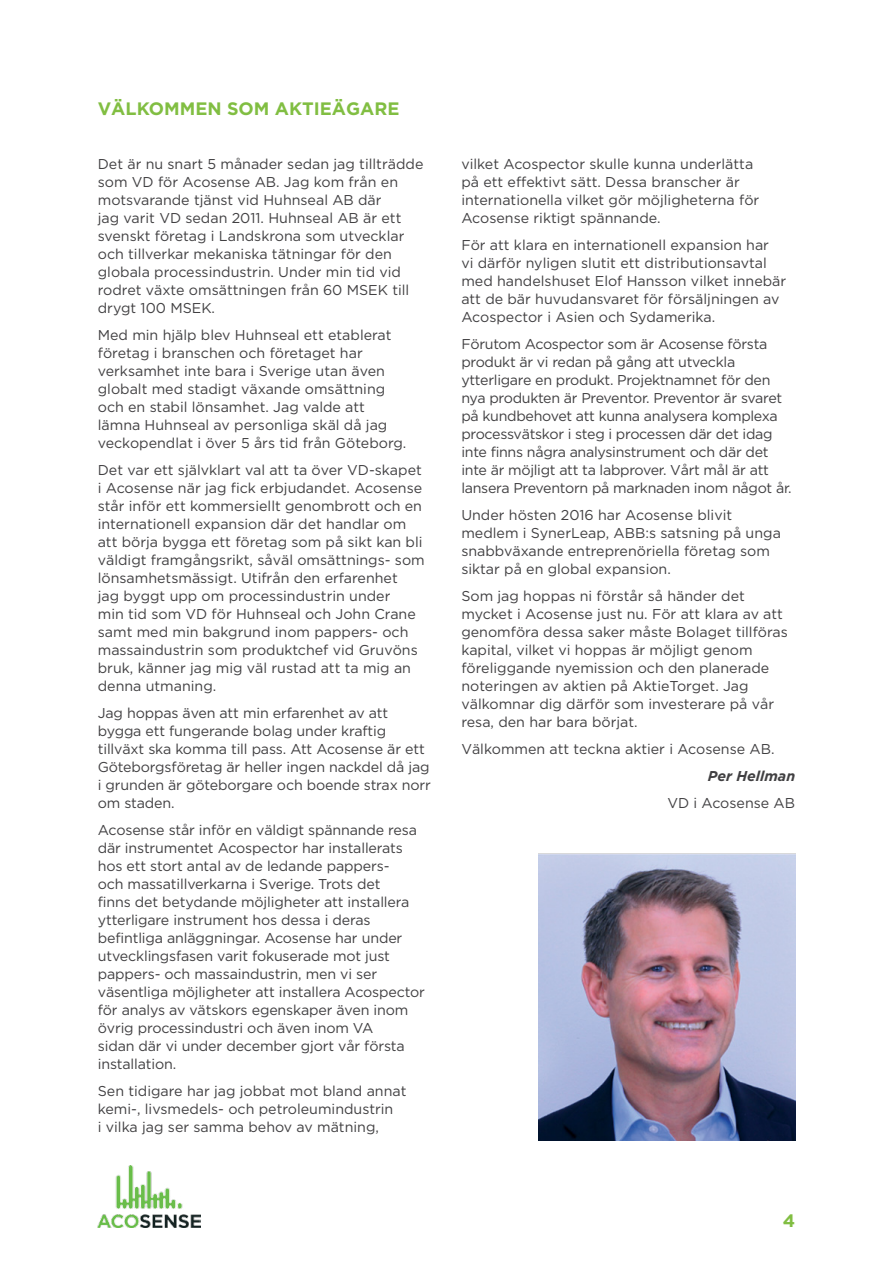
<style>
.page{position:relative;width:893px;height:1263px;background:#fff}
.page>*{position:absolute;margin:0;border:0;box-sizing:border-box;transform-origin:0 0}
.t1{font:700 18px "Gotham";color:#81be42}
.t2{font:14.25px/18px "Gotham";color:#414042}
.t3{font:14.25px/18px "Gotham";letter-spacing:-.02em;color:#414042}
.t4{font:italic 700 14.25px "Gotham";color:#414042}
</style>
<div class="page">
<img style="left:98px;top:1165px;width:103px;height:62px">
<img style="left:538px;top:854px;width:257px;height:286px">
<p class="t1" style="left:98px;top:98px;width:303px">VÄLKOMMEN SOM AKTIEÄGARE</p>
<p class="t2" style="left:98px;top:155px;width:327px">Det är nu snart 5 månader sedan jag tillträdde som VD för Acosense AB. Jag kom från en motsvarande tjänst vid Huhnseal AB där<br>jag varit VD sedan 2011. Huhnseal AB är ett svenskt företag i Landskrona som utvecklar och tillverkar mekaniska tätningar för den globala processindustrin. Under min tid vid rodret växte omsättningen från 60 MSEK till drygt 100 MSEK.</p>
<p class="t2" style="left:98px;top:326px;width:310px">Med min hjälp blev Huhnseal ett etablerat företag i branschen och företaget har verksamhet inte bara i Sverige utan även globalt med stadigt växande omsättning och en stabil lönsamhet. Jag valde att lämna Huhnseal av personliga skäl då jag veckopendlat i över 5 års tid från Göteborg.</p>
<p class="t2" style="left:98px;top:461px;width:328px">Det var ett självklart val att ta över VD-skapet i Acosense när jag fick erbjudandet. Acosense står inför ett kommersiellt genombrott och en internationell expansion där det handlar om att börja bygga ett företag som på sikt kan bli väldigt framgångsrikt, såväl omsättnings- som lönsamhetsmässigt. Utifrån den erfarenhet<br>jag byggt upp om processindustrin under<br>min tid som VD för Huhnseal och John Crane samt med min bakgrund inom pappers- och massaindustrin som produktchef vid Gruvöns bruk, känner jag mig väl rustad att ta mig an denna utmaning.</p>
<p class="t2" style="left:98px;top:704px;width:335px">Jag hoppas även att min erfarenhet av att bygga ett fungerande bolag under kraftig tillväxt ska komma till pass. Att Acosense är ett Göteborgsföretag är heller ingen nackdel då jag i grunden är göteborgare och boende strax norr om staden.</p>
<p class="t2" style="left:98px;top:821px;width:329px">Acosense står inför en väldigt spännande resa där instrumentet Acospector har installerats hos ett stort antal av de ledande pappers-<br>och massatillverkarna i Sverige. Trots det<br>finns det betydande möjligheter att installera ytterligare instrument hos dessa i deras befintliga anläggningar. Acosense har under utvecklingsfasen varit fokuserade mot just pappers- och massaindustrin, men vi ser väsentliga möjligheter att installera Acospector för analys av vätskors egenskaper även inom övrig processindustri och även inom VA<br>sidan där vi under december gjort vår första installation.</p>
<p class="t2" style="left:98px;top:1082px;width:310px">Sen tidigare har jag jobbat mot bland annat kemi-, livsmedels- och petroleumindustrin<br>i vilka jag ser samma behov av mätning,</p>
<p class="t2" style="left:461px;top:155px;width:299px">vilket Acospector skulle kunna underlätta på ett effektivt sätt. Dessa branscher är internationella vilket gör möjligheterna för Acosense riktigt spännande.</p>
<p class="t2" style="left:461px;top:236px;width:326px">För att klara en internationell expansion har<br>vi därför nyligen slutit ett distributionsavtal med handelshuset Elof Hansson vilket innebär att de bär huvudansvaret för försäljningen av Acospector i Asien och Sydamerika.</p>
<p class="t3" style="left:461px;top:335px;width:332px">Förutom Acospector som är Acosense första produkt är vi redan på gång att utveckla ytterligare en produkt. Projektnamnet för den nya produkten är Preventor. Preventor är svaret på kundbehovet att kunna analysera komplexa processvätskor i steg i processen där det idag inte finns några analysinstrument och där det inte är möjligt att ta labprover. Vårt mål är att lansera Preventorn på marknaden inom något år.</p>
<p class="t2" style="left:461px;top:506px;width:321px">Under hösten 2016 har Acosense blivit medlem i SynerLeap, ABB:s satsning på unga snabbväxande entreprenöriella företag som siktar på en global expansion.</p>
<p class="t2" style="left:461px;top:587px;width:328px">Som jag hoppas ni förstår så händer det mycket i Acosense just nu. För att klara av att genomföra dessa saker måste Bolaget tillföras kapital, vilket vi hoppas är möjligt genom föreliggande nyemission och den planerade noteringen av aktien på AktieTorget. Jag välkomnar dig därför som investerare på vår resa, den har bara börjat.</p>
<p class="t2" style="left:461px;top:740px;width:315px">Välkommen att teckna aktier i Acosense AB.</p>
<p class="t4" style="left:708px;top:768px;width:89px">Per Hellman</p>
<p class="t2" style="left:667px;top:794px;width:129px">VD i Acosense AB</p>
<p class="t1" style="left:783px;top:1210px;width:14px">4</p>
</div>
